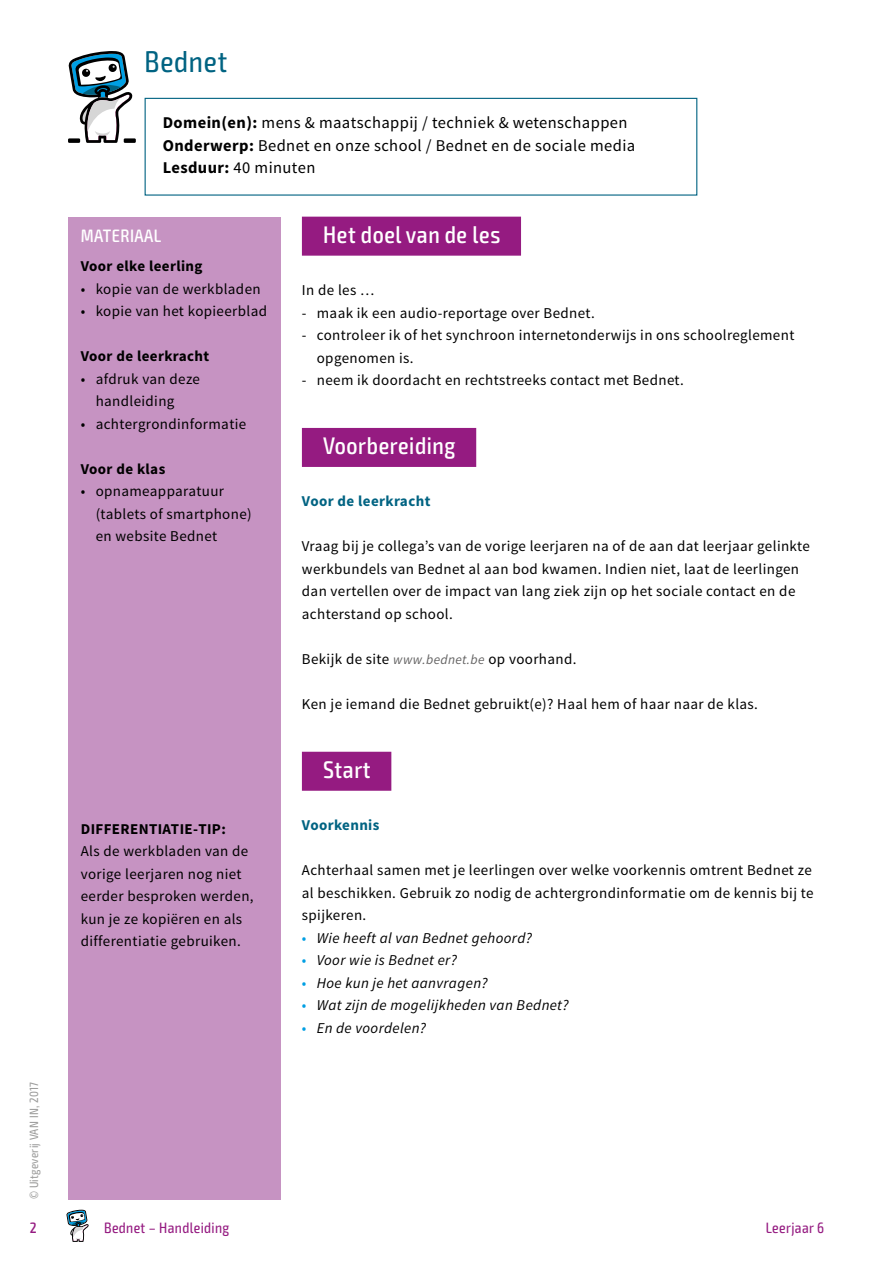
<style>
.page{position:relative;width:893px;height:1263px;background:#fff}
.page>*{position:absolute;margin:0;border:0;box-sizing:border-box;transform-origin:0 0}
.t1{font:condensed 30px "Exo 2";letter-spacing:.025em;color:#006382}
.t2{font:500 condensed 24px "Exo 2";letter-spacing:.025em;color:#fff}
.t3{font:500 condensed 18px "Exo 2";letter-spacing:.025em;color:#fff}
.t4{font:16.5px/22.5px "Source Sans Pro";letter-spacing:.025em;color:#000}
.t5{font:15px/22.5px "Source Sans Pro";letter-spacing:.025em;color:#000}
.t6{font:italic 15px "Source Sans Pro";letter-spacing:.025em;color:#000}
.t7{font:700 15px "Source Sans Pro";letter-spacing:.025em;color:#000}
.t8{font:condensed 15px "Exo 2";letter-spacing:.025em;color:#951b81}
.t9{font:700 15px "Source Sans Pro";letter-spacing:.025em;color:#006382}
.t10{font:500 condensed 15px "Exo 2";color:#951b81}
.t11{font:condensed 12px "Exo 2";letter-spacing:.025em;color:#9d9d9c}
.s1{font-weight:700}
.s2{font-style:italic;font-size:13.5px;color:#646363}
.s3{font-style:normal;color:#009fe3}
</style>
<div class="page">
<svg style="left:66px;top:1210px;width:23px;height:32px"></svg>
<div style="left:145px;top:98px;width:552px;height:98px;border:1px solid #006382"></div>
<div style="left:68px;top:217px;width:213px;height:982px;background:#c693c2"></div>
<div style="left:302px;top:217px;width:219px;height:39px;background:#951b81"></div>
<div style="left:302px;top:428px;width:174px;height:39px;background:#951b81"></div>
<div style="left:302px;top:752px;width:89px;height:39px;background:#951b81"></div>
<svg style="left:68px;top:51px;width:65px;height:92px"></svg>
<div style="left:124px;top:138px;width:12px;height:5px;background:#000"></div>
<p class="t11" style="left:27px;top:1199px;width:119px;rotate:-90deg">© Uitgeverij VAN IN, 2017</p>
<p class="t10" style="left:30px;top:1219px;width:8px">2</p>
<h1 class="t1" style="left:145px;top:44px;width:84px">Bednet</h1>
<p class="t4" style="left:163px;top:112px;width:474px"><span class="s1">Domein(en):</span> mens &amp; maatschappij / techniek &amp; wetenschappen<br><span class="s1">Onderwerp:</span> Bednet en onze school / Bednet en de sociale media<br><span class="s1">Lesduur:</span> 40 minuten</p>
<p class="t3" style="left:81px;top:225px;width:82px">MATERIAAL</p>
<p class="t7" style="left:81px;top:256px;width:123px">Voor elke leerling</p>
<p class="t5" style="left:81px;top:278px;width:181px">• kopie van de werkbladen</p>
<p class="t5" style="left:81px;top:300px;width:188px">• kopie van het kopieerblad</p>
<p class="t7" style="left:81px;top:346px;width:130px">Voor de leerkracht</p>
<p class="t5" style="left:96px;top:368px;width:106px;text-indent:-15px">• afdruk van deze handleiding</p>
<p class="t5" style="left:81px;top:413px;width:167px">• achtergrondinformatie</p>
<p class="t7" style="left:81px;top:459px;width:86px">Voor de klas</p>
<p class="t5" style="left:96px;top:480px;width:158px;text-indent:-15px">• opnameapparatuur (tablets of smartphone) en website Bednet</p>
<p class="t7" style="left:81px;top:819px;width:147px">DIFFERENTIATIE-TIP:</p>
<p class="t5" style="left:81px;top:840px;width:174px">Als de werkbladen van de vorige leerjaren nog niet eerder besproken werden, kun je ze kopiëren en als differentiatie gebruiken.</p>
<h2 class="t2" style="left:323px;top:220px;width:179px">Het doel van de les</h2>
<p class="t5" style="left:302px;top:279px;width:74px">In de les …</p>
<p class="t5" style="left:302px;top:302px;width:294px">- maak ik een audio-reportage over Bednet.</p>
<p class="t5" style="left:317px;top:324px;width:479px;text-indent:-15px">- controleer ik of het synchroon internetonderwijs in ons schoolreglement opgenomen is.</p>
<p class="t5" style="left:302px;top:369px;width:384px">- neem ik doordacht en rechtstreeks contact met Bednet.</p>
<h2 class="t2" style="left:323px;top:432px;width:134px">Voorbereiding</h2>
<p class="t9" style="left:302px;top:492px;width:130px">Voor de leerkracht</p>
<p class="t5" style="left:302px;top:535px;width:510px">Vraag bij je collega’s van de vorige leerjaren na of de aan dat leerjaar gelinkte werkbundels van Bednet al aan bod kwamen. Indien niet, laat de leerlingen dan vertellen over de impact van lang ziek zijn op het sociale contact en de achterstand op school.</p>
<p class="t5" style="left:302px;top:648px;width:276px">Bekijk de site <span class="s2">www.bednet.be</span> op voorhand.</p>
<p class="t5" style="left:302px;top:693px;width:458px">Ken je iemand die Bednet gebruikt(e)? Haal hem of haar naar de klas.</p>
<h2 class="t2" style="left:323px;top:755px;width:49px">Start</h2>
<p class="t9" style="left:302px;top:816px;width:79px">Voorkennis</p>
<p class="t5" style="left:302px;top:859px;width:513px;text-align:justify">Achterhaal samen met je leerlingen over welke voorkennis omtrent Bednet ze al beschikken. Gebruik zo nodig de achtergrondinformatie om de kennis bij te spijkeren.</p>
<p class="t6" style="left:302px;top:928px;width:231px"><span class="s3">•</span> Wie heeft al van Bednet gehoord?</p>
<p class="t6" style="left:302px;top:951px;width:157px"><span class="s3">•</span> Voor wie is Bednet er?</p>
<p class="t6" style="left:302px;top:973px;width:187px"><span class="s3">•</span> Hoe kun je het aanvragen?</p>
<p class="t6" style="left:302px;top:996px;width:268px"><span class="s3">•</span> Wat zijn de mogelijkheden van Bednet?</p>
<p class="t6" style="left:302px;top:1018px;width:126px"><span class="s3">•</span> En de voordelen?</p>
<p class="t8" style="left:104px;top:1219px;width:127px">Bednet – Handleiding</p>
<p class="t8" style="left:766px;top:1219px;width:60px">Leerjaar 6</p>
</div>
